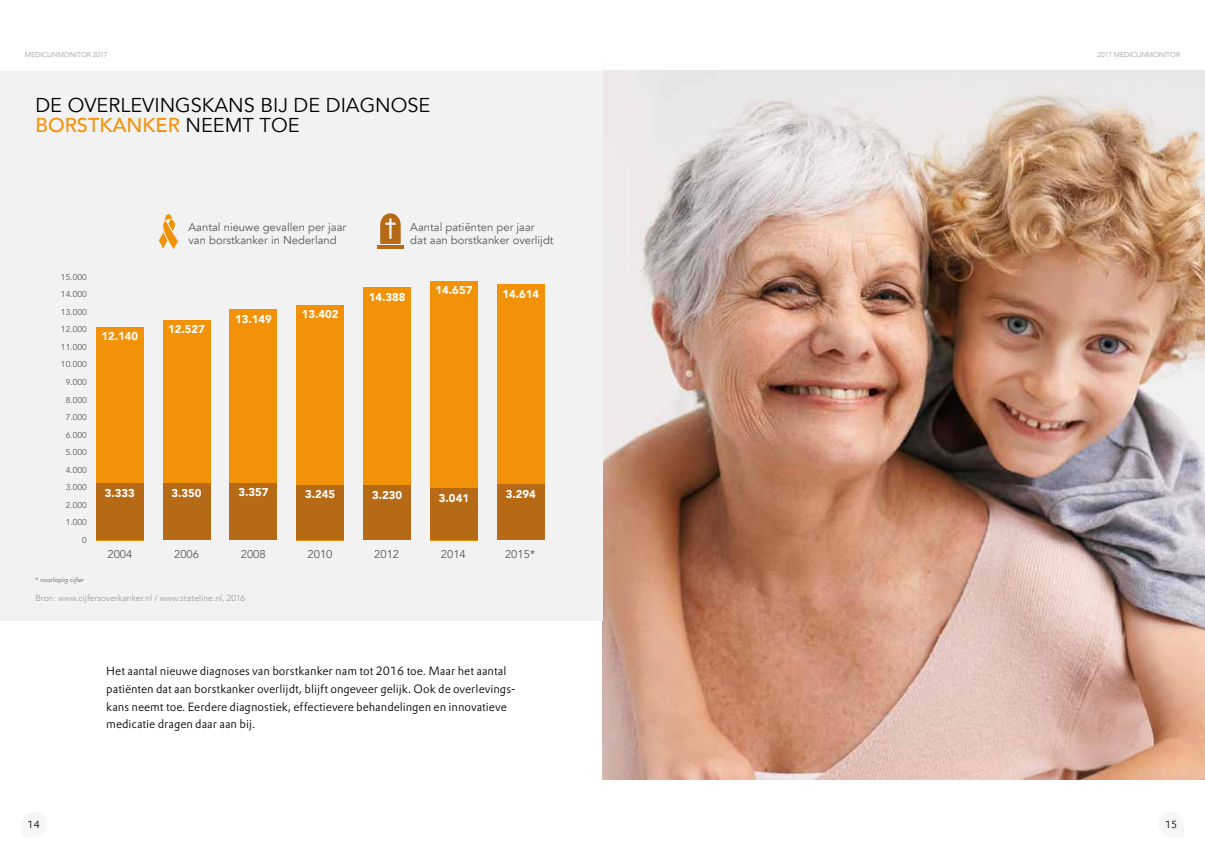
<style>
.page{position:relative;width:1205px;height:851px;background:#fff}
.page>*{position:absolute;margin:0;border:0;box-sizing:border-box;transform-origin:0 0}
.t1{font:20px/20px "Avenir";color:#000}
.t2{font:300 11.75px/17.5px "DTL Prokyon TPRO";color:#000}
.t3{font:11.25px/12.6px "Avenir";color:#585856}
.t4{font:900 11.25px "Avenir";color:#fff}
.t5{font:300 10.12px "DTL Prokyon TPRO";color:#000}
.t6{font:300 8.75px "Avenir";color:#9c9a9a}
.t7{font:8.5px/17.5px "Avenir";color:#585856}
.t8{font:300 7px "Avenir";color:#9c9a9a}
.t9{font:300 6.5px "Avenir";color:#585856}
.s1{font-weight:500;color:#f29208}
</style>
<div class="page">
<img style="left:602px;top:71px;width:603px;height:708px">
<div style="left:0;top:71px;width:602px;height:549px;background:#f3f2f3"></div>
<svg style="left:158px;top:213px;width:20px;height:36px"></svg>
<svg style="left:380px;top:213px;width:21px;height:31px"></svg>
<hr style="left:377px;top:246px;width:27px;height:3px;background:#b66a16">
<div style="left:96px;top:327px;width:47px;height:213px;background:#f29208"></div>
<div style="left:163px;top:320px;width:47px;height:220px;background:#f29208"></div>
<div style="left:230px;top:309px;width:47px;height:231px;background:#f29208"></div>
<div style="left:297px;top:305px;width:47px;height:235px;background:#f29208"></div>
<div style="left:364px;top:287px;width:47px;height:253px;background:#f29208"></div>
<div style="left:430px;top:281px;width:47px;height:259px;background:#f29208"></div>
<div style="left:497px;top:284px;width:47px;height:256px;background:#f29208"></div>
<div style="left:96px;top:483px;width:47px;height:57px;background:#b66a16"></div>
<div style="left:163px;top:483px;width:47px;height:57px;background:#b66a16"></div>
<div style="left:230px;top:483px;width:47px;height:57px;background:#b66a16"></div>
<div style="left:297px;top:485px;width:47px;height:55px;background:#b66a16"></div>
<div style="left:364px;top:485px;width:47px;height:55px;background:#b66a16"></div>
<div style="left:430px;top:488px;width:47px;height:52px;background:#b66a16"></div>
<div style="left:497px;top:484px;width:47px;height:56px;background:#b66a16"></div>
<p class="t8" style="left:25px;top:50px;width:84px">MEDICIJNMONITOR 2017</p>
<p class="t8" style="left:1097px;top:50px;width:84px">2017 MEDICIJNMONITOR</p>
<h1 class="t1" style="left:35px;top:96px;width:396px">DE OVERLEVINGSKANS BIJ DE DIAGNOSE<br><span class="s1">BORSTKANKER</span> NEEMT TOE</h1>
<p class="t7" style="left:61px;top:268px;width:27px">15.000</p>
<p class="t7" style="left:61px;top:303px;width:27px">13.000<br>12.000</p>
<p class="t7" style="left:61px;top:356px;width:27px">10.000</p>
<p class="t7" style="left:61px;top:285px;width:27px">14.000</p>
<p class="t7" style="left:61px;top:338px;width:27px">11.000</p>
<p class="t7" style="left:66px;top:373px;width:23px;text-align:justify">9.000<br>8.000<br>7.000<br>6.000</p>
<p class="t7" style="left:66px;top:443px;width:23px">5.000<br>4.000</p>
<p class="t7" style="left:66px;top:478px;width:23px;text-align:justify">3.000<br>2.000<br>1.000</p>
<p class="t7" style="left:82px;top:531px;width:6px">0</p>
<p class="t9" style="left:35px;top:576px;width:50px">* voorlopig cijfer</p>
<p class="t3" style="left:188px;top:221px;width:159px">Aantal nieuwe gevallen per jaar van borstkanker in Nederland</p>
<p class="t3" style="left:410px;top:221px;width:145px">Aantal patiënten per jaar dat aan borstkanker overlijdt</p>
<p class="t4" style="left:101px;top:326px;width:38px">12.140</p>
<p class="t4" style="left:168px;top:320px;width:38px">12.527</p>
<p class="t4" style="left:235px;top:309px;width:38px">13.149</p>
<p class="t4" style="left:302px;top:304px;width:38px">13.402</p>
<p class="t4" style="left:369px;top:287px;width:38px">14.388</p>
<p class="t4" style="left:436px;top:280px;width:38px">14.657</p>
<p class="t4" style="left:502px;top:284px;width:38px">14.614</p>
<p class="t4" style="left:105px;top:483px;width:32px">3.333</p>
<p class="t4" style="left:172px;top:483px;width:32px">3.350</p>
<p class="t4" style="left:238px;top:483px;width:32px">3.357</p>
<p class="t4" style="left:305px;top:484px;width:32px">3.245</p>
<p class="t4" style="left:372px;top:485px;width:32px">3.230</p>
<p class="t4" style="left:439px;top:488px;width:32px">3.041</p>
<p class="t4" style="left:506px;top:484px;width:32px">3.294</p>
<p class="t3" style="left:107px;top:548px;width:27px">2004</p>
<p class="t3" style="left:174px;top:548px;width:27px">2006</p>
<p class="t3" style="left:241px;top:548px;width:27px">2008</p>
<p class="t3" style="left:307px;top:548px;width:27px">2010</p>
<p class="t3" style="left:374px;top:548px;width:27px">2012</p>
<p class="t3" style="left:441px;top:548px;width:27px">2014</p>
<p class="t3" style="left:505px;top:548px;width:32px">2015*</p>
<p class="t6" style="left:35px;top:592px;width:211px">Bron: www.cijfersoverkanker.nl / www.stateline.nl, 2016</p>
<p class="t2" style="left:106px;top:662px;width:411px">Het aantal nieuwe diagnoses van borstkanker nam tot 2016 toe. Maar het aantal patiënten dat aan borstkanker overlijdt, blijft ongeveer gelijk. Ook de overlevings&shy;kans neemt toe. Eerdere diagnostiek, effectievere behandelingen en innovatieve medicatie dragen daar aan bij.</p>
<p class="t5" style="left:28px;top:817px;width:14px">14</p>
<p class="t5" style="left:1165px;top:817px;width:14px">15</p>
</div>
